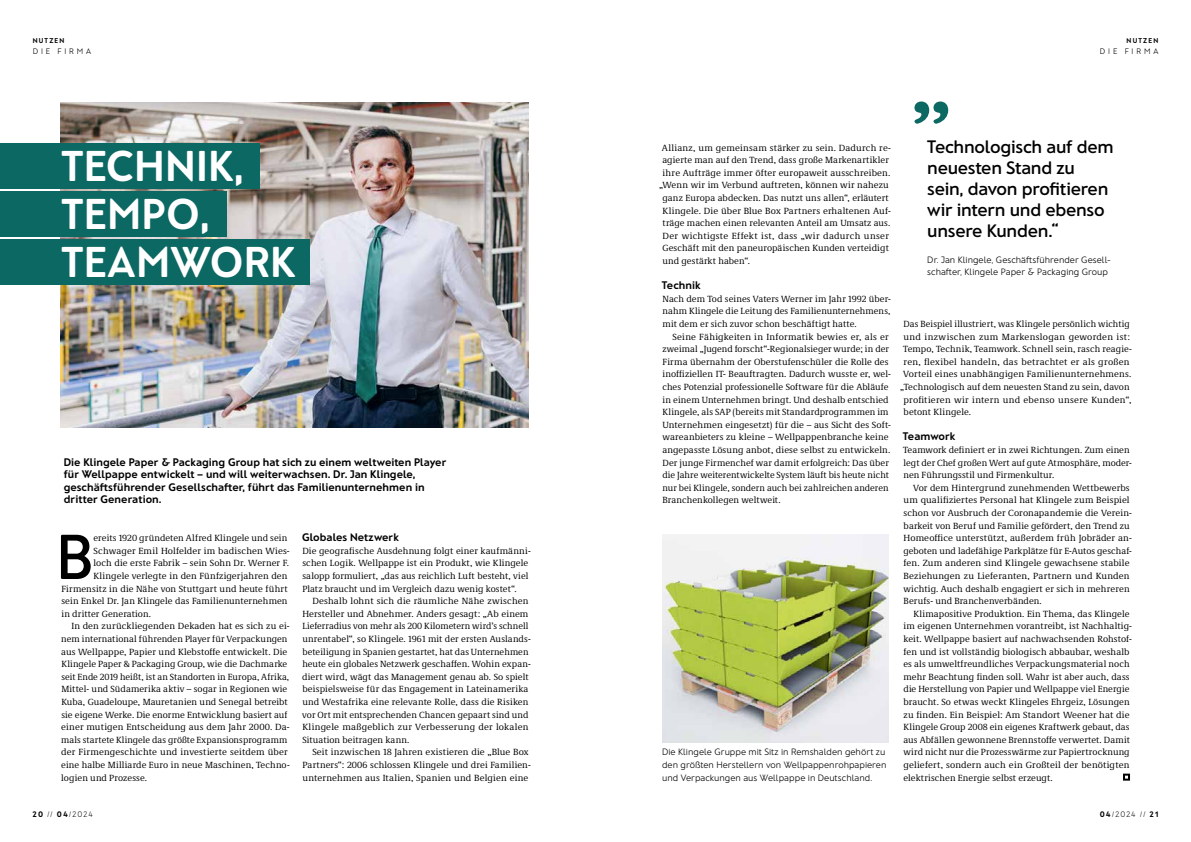
<style>
.page{position:relative;width:1191px;height:842px;background:#fff}
.page>*{position:absolute;margin:0;border:0;box-sizing:border-box;transform-origin:0 0}
.t1{font:600 63.2px "Franz Sans";color:#000}
.t2{font:700 43px/48px "Franz Sans";letter-spacing:.02em;color:#fff}
.t3{font:600 18px/21px "Franz Sans";letter-spacing:-.015em;color:#000}
.t4{font:700 11px/12.6px "Franz Sans";letter-spacing:.005em;color:#000}
.t5{font:9.2px/12.6px "Demos Next Pro";letter-spacing:.01em;color:#000}
.t6{font:300 9.2px/12.6px "Franz Sans";color:#000}
.t7{font:9.2px "Demos Next Pro";letter-spacing:.03em;color:#000}
.t8{font:9.2px "Demos Next Pro";letter-spacing:.035em;color:#000}
.t9{font:200 8px "Franz Sans";letter-spacing:.12em;color:#000}
.t10{font:300 8px "Franz Sans";letter-spacing:.36em;color:#000}
.t11{font:700 7px "Franz Sans";letter-spacing:.175em;color:#000}
.s1{font-weight:700}
</style>
<div class="page">
<img style="left:61px;top:103px;width:468px;height:325px">
<div style="left:1123px;top:774px;width:7px;height:7px;border:2px solid #000"></div>
<svg style="left:914px;top:102px;width:34px;height:22px"></svg>
<div style="left:0;top:143px;width:259px;height:45px;background:#0c6863"></div>
<div style="left:0;top:191px;width:227px;height:46px;background:#0c6863"></div>
<div style="left:0;top:240px;width:309px;height:45px;background:#0c6863"></div>
<img style="left:662px;top:534px;width:227px;height:209px">
<p class="t11" style="left:33px;top:36px;width:33px">NUTZEN</p>
<p class="t10" style="left:33px;top:46px;width:60px">DIE FIRMA</p>
<h2 class="t2" style="left:61px;top:143px;width:236px">TECHNIK,<br>TEMPO,<br>TEAMWORK</h2>
<p class="t4" style="left:64px;top:456px;width:384px">Die Klingele Paper &amp; Packaging Group hat sich zu einem weltweiten Player für Wellpappe entwickelt – und will weiterwachsen. Dr. Jan Klingele, geschäftsführender Gesellschafter, führt das Familienunternehmen in dritter Generation.</p>
<h1 class="t1" style="left:56px;top:522px;width:38px">B</h1>
<p class="t5" style="left:93px;top:531px;width:196px">ereits 1920 gründeten Alfred Klingele und sein</p>
<p class="t4" style="left:302px;top:531px;width:98px">Globales Netzwerk</p>
<p class="t5" style="left:302px;top:544px;width:230px">Die geografische Ausdehnung folgt einer kaufmänni&shy;schen Logik. Wellpappe ist ein Produkt, wie Klingele salopp formuliert, „das aus reichlich Luft besteht, viel Platz braucht und im Vergleich dazu wenig kostet“.</p>
<p class="t5" style="left:302px;top:594px;width:230px;text-indent:10px">Deshalb lohnt sich die räumliche Nähe zwischen Hersteller und Abnehmer. Anders gesagt: „Ab einem Lieferradius von mehr als 200 Kilometern wird’s schnell unrentabel“, so Klingele. 1961 mit der ersten Auslands&shy;beteiligung in Spanien gestartet, hat das Unternehmen heute ein globales Netzwerk geschaffen. Wohin expan&shy;diert wird, wägt das Management genau ab. So spielt beispielsweise für das Engagement in Lateinamerika und Westafrika eine relevante Rolle, dass die Risiken vor Ort mit entsprechenden Chancen gepaart sind und Klingele maßgeblich zur Verbesserung der lokalen Situation beitragen kann.</p>
<p class="t5" style="left:302px;top:746px;width:230px;text-indent:10px">Seit inzwischen 18 Jahren existieren die „Blue Box<br>Partners“: 2006 schlossen Klingele und drei Familien&shy;unternehmen aus Italien, Spanien und Belgien eine</p>
<p class="t5" style="left:94px;top:544px;width:198px">Schwager Emil Holfelder im badischen Wies-</p>
<p class="t5" style="left:93px;top:557px;width:197px">loch die erste Fabrik – sein Sohn Dr. Werner F.</p>
<p class="t5" style="left:94px;top:569px;width:195px">Klingele verlegte in den Fünfzigerjahren den</p>
<p class="t5" style="left:61px;top:582px;width:228px">Firmensitz in die Nähe von Stuttgart und heute führt</p>
<p class="t5" style="left:61px;top:594px;width:228px">sein Enkel Dr. Jan Klingele das Familienunternehmen</p>
<p class="t5" style="left:61px;top:607px;width:91px">in dritter Generation.</p>
<p class="t5" style="left:71px;top:620px;width:220px">In den zurückliegenden Dekaden hat es sich zu ei-</p>
<p class="t5" style="left:61px;top:632px;width:228px">nem international führenden Player für Verpackungen</p>
<p class="t5" style="left:61px;top:645px;width:228px">aus Wellpappe, Papier und Klebstoffe entwickelt. Die</p>
<p class="t5" style="left:61px;top:657px;width:227px">Klingele Paper &amp; Packaging Group, wie die Dachmarke</p>
<p class="t5" style="left:61px;top:670px;width:229px">seit Ende 2019 heißt, ist an Standorten in Europa, Afrika,</p>
<p class="t5" style="left:61px;top:683px;width:227px">Mittel- und Südamerika aktiv – sogar in Regionen wie</p>
<p class="t5" style="left:61px;top:695px;width:228px">Kuba, Guadeloupe, Mauretanien und Senegal betreibt</p>
<p class="t5" style="left:61px;top:708px;width:228px">sie eigene Werke. Die enorme Entwicklung basiert auf</p>
<p class="t5" style="left:61px;top:720px;width:230px">einer mutigen Entscheidung aus dem Jahr 2000. Da-</p>
<p class="t5" style="left:61px;top:733px;width:228px">mals startete Klingele das größte Expansionsprogramm</p>
<p class="t5" style="left:61px;top:746px;width:228px">der Firmengeschichte und investierte seitdem über</p>
<p class="t5" style="left:61px;top:758px;width:230px">eine halbe Milliarde Euro in neue Maschinen, Techno-</p>
<p class="t5" style="left:61px;top:771px;width:87px">logien und Prozesse.</p>
<p class="t11" style="left:1126px;top:36px;width:33px">NUTZEN</p>
<p class="t10" style="left:1099px;top:46px;width:60px">DIE FIRMA</p>
<p class="t5" style="left:662px;top:141px;width:230px">Allianz, um gemeinsam stärker zu sein. Dadurch re-</p>
<p class="t5" style="left:662px;top:153px;width:228px">agierte man auf den Trend, dass große Markenartikler</p>
<p class="t5" style="left:662px;top:166px;width:229px">ihre Aufträge immer öfter europaweit ausschreiben.</p>
<p class="t5" style="left:659px;top:179px;width:231px">„Wenn wir im Verbund auftreten, können wir nahezu</p>
<p class="t5" style="left:662px;top:191px;width:228px">ganz Europa abdecken. Das nutzt uns allen“, erläutert</p>
<p class="t5" style="left:662px;top:204px;width:230px">Klingele. Die über Blue Box Partners erhaltenen Auf-</p>
<p class="t5" style="left:662px;top:216px;width:229px">träge machen einen relevanten Anteil am Umsatz aus.</p>
<p class="t8" style="left:662px;top:229px;width:228px">Der wichtigste Effekt ist, dass „wir dadurch unser</p>
<p class="t5" style="left:662px;top:242px;width:228px">Geschäft mit den paneuropäischen Kunden verteidigt</p>
<p class="t5" style="left:662px;top:254px;width:89px">und gestärkt haben“.</p>
<p class="t4" style="left:662px;top:279px;width:40px">Technik</p>
<p class="t5" style="left:662px;top:292px;width:230px;text-align:justify">Nach dem Tod seines Vaters Werner im Jahr 1992 über&shy;nahm Klingele die Leitung des Familienunternehmens, mit dem er sich zuvor schon beschäftigt hatte.</p>
<p class="t5" style="left:662px;top:330px;width:230px;text-indent:10px">Seine Fähigkeiten in Informatik bewies er, als er zweimal „Jugend forscht“-Regionalsieger wurde; in der Firma übernahm der Oberstufenschüler die Rolle des inoffiziellen IT- Beauftragten. Dadurch wusste er, wel&shy;ches Potenzial professionelle Software für die Abläufe in einem Unternehmen bringt. Und deshalb entschied Klingele, als SAP (bereits mit Standardprogrammen im Unternehmen eingesetzt) für die – aus Sicht des Soft&shy;wareanbieters zu kleine – Wellpappenbranche keine angepasste Lösung anbot, diese selbst zu entwickeln.<br>Der junge Firmenchef war damit erfolgreich: Das über die Jahre weiterentwickelte System läuft bis heute nicht nur bei Klingele, sondern auch bei zahlreichen anderen Branchenkollegen weltweit.</p>
<p class="t6" style="left:662px;top:746px;width:226px">Die Klingele Gruppe mit Sitz in Remshalden gehört zu den größten Herstellern von Wellpappenrohpapieren und Verpackungen aus Wellpappe in Deutschland.</p>
<h3 class="t3" style="left:927px;top:136px;width:188px">Technologisch auf dem neuesten Stand zu sein, davon profitieren wir intern und ebenso unsere Kunden.“</h3>
<p class="t6" style="left:927px;top:254px;width:185px;line-height:12px">Dr. Jan Klingele, Geschäftsführender Gesell&shy;schafter, Klingele Paper &amp; Packaging Group</p>
<p class="t5" style="left:903px;top:317px;width:227px">Das Beispiel illustriert, was Klingele persönlich wichtig</p>
<p class="t7" style="left:903px;top:330px;width:228px">und inzwischen zum Markenslogan geworden ist:</p>
<p class="t5" style="left:903px;top:342px;width:230px">Tempo, Technik, Teamwork. Schnell sein, rasch reagie-</p>
<p class="t7" style="left:903px;top:355px;width:228px">ren, flexibel handeln, das betrachtet er als großen</p>
<p class="t5" style="left:903px;top:368px;width:230px">Vorteil eines unabhängigen Familienunternehmens.</p>
<p class="t5" style="left:900px;top:380px;width:231px">„Technologisch auf dem neuesten Stand zu sein, davon</p>
<p class="t5" style="left:903px;top:393px;width:229px">profitieren wir intern und ebenso unsere Kunden“,</p>
<p class="t5" style="left:903px;top:405px;width:69px">betont Klingele.</p>
<p class="t4" style="left:903px;top:430px;width:54px">Teamwork</p>
<p class="t5" style="left:903px;top:443px;width:230px">Teamwork definiert er in zwei Richtungen. Zum einen legt der Chef großen Wert auf gute Atmosphäre, moder&shy;nen Führungsstil und Firmenkultur.</p>
<p class="t5" style="left:903px;top:481px;width:230px;text-indent:10px">Vor dem Hintergrund zunehmenden Wettbewerbs um qualifiziertes Personal hat Klingele zum Beispiel schon vor Ausbruch der Coronapandemie die Verein&shy;barkeit von Beruf und Familie gefördert, den Trend zu Homeoffice unterstützt, außerdem früh Jobräder an&shy;geboten und ladefähige Parkplätze für E-Autos geschaf&shy;fen. Zum anderen sind Klingele gewachsene stabile Beziehungen zu Lieferanten, Partnern und Kunden wichtig. Auch deshalb engagiert er sich in mehreren Berufs- und Branchenverbänden.</p>
<p class="t5" style="left:903px;top:607px;width:230px;text-indent:10px">Klimapositive Produktion. Ein Thema, das Klingele im eigenen Unternehmen vorantreibt, ist Nachhaltig&shy;keit. Wellpappe basiert auf nachwachsenden Rohstof&shy;fen und ist vollständig biologisch abbaubar, weshalb es als umweltfreundliches Verpackungsmaterial noch mehr Beachtung finden soll. Wahr ist aber auch, dass die Herstellung von Papier und Wellpappe viel Energie braucht. So etwas weckt Klingeles Ehrgeiz, Lösungen zu finden. Ein Beispiel: Am Standort Weener hat die Klingele Group 2008 ein eigenes Kraftwerk gebaut, das aus Abfällen gewonnene Brennstoffe verwertet. Damit wird nicht nur die Prozesswärme zur Papiertrocknung geliefert, sondern auch ein Großteil der benötigten elektrischen Energie selbst erzeugt.</p>
<p class="t9" style="left:33px;top:810px;width:62px"><span class="s1">20</span> // <span class="s1">04</span>/2024</p>
<p class="t9" style="left:1099px;top:810px;width:60px"><span class="s1">04</span>/2024 // <span class="s1">21</span></p>
</div>
